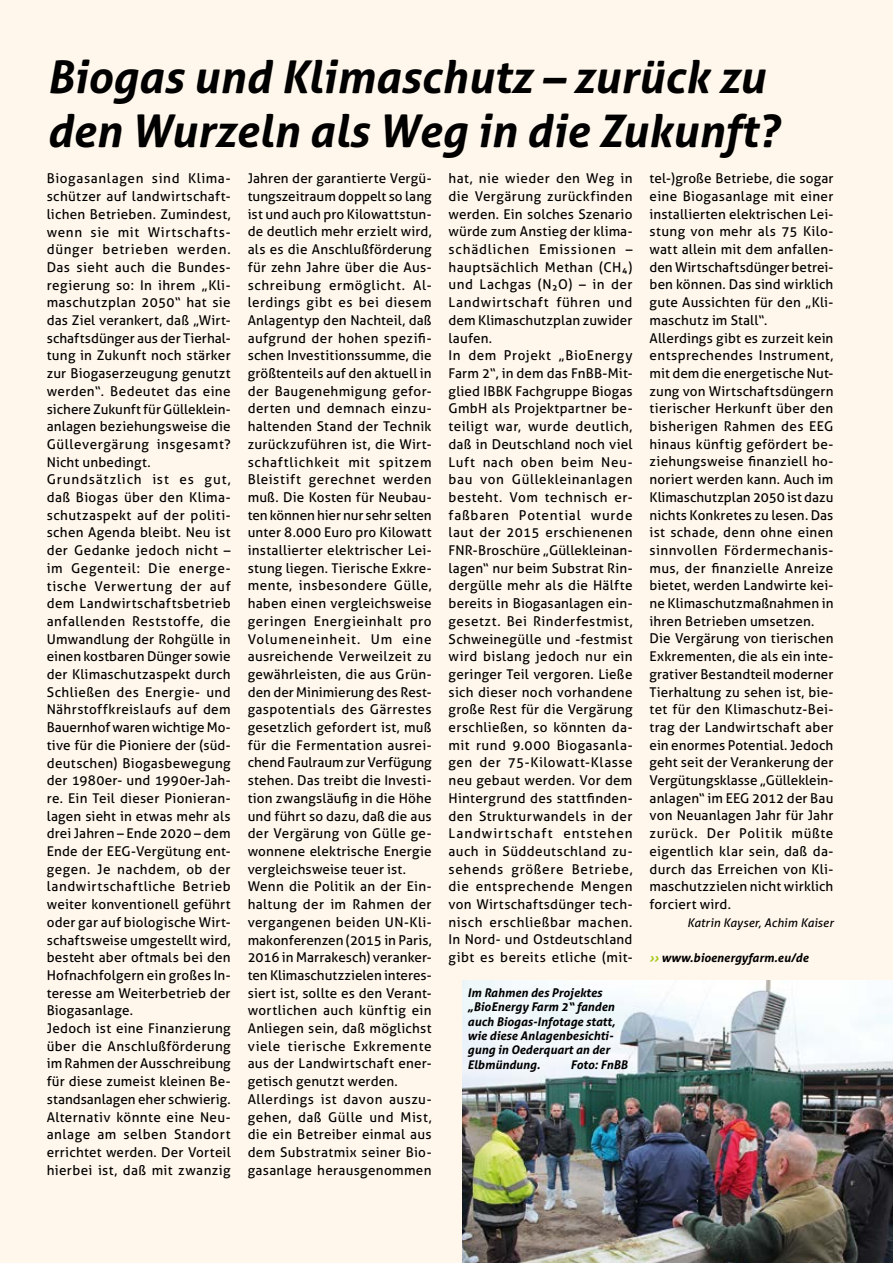
<style>
.page{position:relative;width:893px;height:1263px;background:#fff7ec}
.page>*{position:absolute;margin:0;border:0;box-sizing:border-box;transform-origin:0 0}
.t1{font:italic 700 45px/54px "Aller";color:#000}
.t2{font:13.5px/17.7px "Aller";letter-spacing:.02em;color:#000}
.t3{font:italic 700 12px/14.4px "Aller";color:#000}
.t4{font:italic 12px "Aller";letter-spacing:.01em;color:#000}
.s1{color:#a2c613}
</style>
<div class="page">
<img style="left:463px;top:981px;width:430px;height:282px">
<h1 class="t1" style="left:47px;top:49px;width:734px">Biogas und Klimaschutz – zurück zu den Wurzeln als Weg in die Zukunft?</h1>
<p class="t2" style="left:47px;top:170px;width:185px">Biogasanlagen sind Klima&shy;schützer auf landwirtschaft&shy;lichen Betrieben. Zumindest, wenn sie mit Wirtschafts&shy;dünger betrieben werden.<br>Das sieht auch die Bundes&shy;regierung so: In ihrem „Kli&shy;maschutzplan 2050“ hat sie das Ziel verankert, daß „Wirt&shy;schaftsdünger aus der Tierhal&shy;tung in Zukunft noch stärker zur Biogaserzeugung genutzt werden“. Bedeutet das eine sichere Zukunft für Gülleklein&shy;anlagen beziehungsweise die<br>Güllevergärung insgesamt?<br>Nicht unbedingt.<br>Grundsätzlich ist es gut, daß Biogas über den Klima&shy;schutzaspekt auf der politi&shy;schen Agenda bleibt. Neu ist der Gedanke jedoch nicht – im Gegenteil: Die energe&shy;tische Verwertung der auf dem Landwirtschaftsbetrieb anfallenden Reststoffe, die<br>Umwandlung der Rohgülle in einen kostbaren Dünger sowie der Klimaschutzaspekt durch<br>Schließen des Energie- und<br>Nährstoffkreislaufs auf dem<br>Bauernhof waren wichtige Mo&shy;tive für die Pioniere der (süd&shy;deutschen) Biogasbewegung der 1980er- und 1990er-Jah&shy;re. Ein Teil dieser Pionieran&shy;lagen sieht in etwas mehr als drei Jahren – Ende 2020 – dem<br>Ende der EEG-Vergütung ent&shy;gegen. Je nachdem, ob der landwirtschaftliche Betrieb weiter konventionell geführt oder gar auf biologische Wirt&shy;schaftsweise umgestellt wird, besteht aber oftmals bei den<br>Hofnachfolgern ein großes In&shy;teresse am Weiterbetrieb der<br>Biogasanlage.<br>Jedoch ist eine Finanzierung über die Anschlußförderung im Rahmen der Ausschreibung für diese zumeist kleinen Be&shy;standsanlagen eher schwierig.<br>Alternativ könnte eine Neu&shy;anlage am selben Standort errichtet werden. Der Vorteil hierbei ist, daß mit zwanzig</p>
<p class="t2" style="left:248px;top:170px;width:185px">Jahren der garantierte Vergü&shy;tungszeitraum doppelt so lang ist und auch pro Kilowattstun&shy;de deutlich mehr erzielt wird, als es die Anschlußförderung für zehn Jahre über die Aus&shy;schreibung ermöglicht. Al&shy;lerdings gibt es bei diesem<br>Anlagentyp den Nachteil, daß aufgrund der hohen spezifi&shy;schen Investitionssumme, die größtenteils auf den aktuell in der Baugenehmigung gefor&shy;derten und demnach einzu&shy;haltenden Stand der Technik zurückzuführen ist, die Wirt&shy;schaftlichkeit mit spitzem<br>Bleistift gerechnet werden muß. Die Kosten für Neubau&shy;ten können hier nur sehr selten unter 8.000 Euro pro Kilowatt installierter elektrischer Lei&shy;stung liegen. Tierische Exkre&shy;mente, insbesondere Gülle, haben einen vergleichsweise geringen Energieinhalt pro<br>Volumeneinheit. Um eine ausreichende Verweilzeit zu gewährleisten, die aus Grün&shy;den der Minimierung des Rest&shy;gaspotentials des Gärrestes gesetzlich gefordert ist, muß für die Fermentation ausrei&shy;chend Faulraum zur Verfügung stehen. Das treibt die Investi&shy;tion zwangsläufig in die Höhe und führt so dazu, daß die aus der Vergärung von Gülle ge&shy;wonnene elektrische Energie vergleichsweise teuer ist.<br>Wenn die Politik an der Ein&shy;haltung der im Rahmen der vergangenen beiden UN-Kli&shy;makonferenzen (2015 in Paris,<br>2016 in Marrakesch) veranker&shy;ten Klimaschutzzielen interes&shy;siert ist, sollte es den Verant&shy;wortlichen auch künftig ein<br>Anliegen sein, daß möglichst viele tierische Exkremente aus der Landwirtschaft ener&shy;getisch genutzt werden.<br>Allerdings ist davon auszu&shy;gehen, daß Gülle und Mist, die ein Betreiber einmal aus dem Substratmix seiner Bio&shy;gasanlage herausgenommen</p>
<p class="t2" style="left:449px;top:170px;width:185px">hat, nie wieder den Weg in die Vergärung zurückfinden werden. Ein solches Szenario würde zum Anstieg der klima&shy;schädlichen Emissionen – hauptsächlich Methan (CH4) und Lachgas (N2O) – in der<br>Landwirtschaft führen und dem Klimaschutzplan zuwider laufen.<br>In dem Projekt „BioEnergy<br>Farm 2“, in dem das FnBB-Mit&shy;glied IBBK Fachgruppe Biogas<br>GmbH als Projektpartner be&shy;teiligt war, wurde deutlich, daß in Deutschland noch viel<br>Luft nach oben beim Neu&shy;bau von Güllekleinanlagen besteht. Vom technisch er&shy;faßbaren Potential wurde laut der 2015 erschienenen<br>FNR-Broschüre „Güllekleinan&shy;lagen“ nur beim Substrat Rin&shy;dergülle mehr als die Hälfte bereits in Biogasanlagen ein&shy;gesetzt. Bei Rinderfestmist,<br>Schweinegülle und -festmist wird bislang jedoch nur ein geringer Teil vergoren. Ließe sich dieser noch vorhandene große Rest für die Vergärung erschließen, so könnten da&shy;mit rund 9.000 Biogasanla&shy;gen der 75-Kilowatt-Klasse neu gebaut werden. Vor dem<br>Hintergrund des stattfinden&shy;den Strukturwandels in der<br>Landwirtschaft entstehen auch in Süddeutschland zu&shy;sehends größere Betriebe, die entsprechende Mengen von Wirtschaftsdünger tech&shy;nisch erschließbar machen.<br>In Nord- und Ostdeutschland gibt es bereits etliche (mit-</p>
<p class="t2" style="left:649px;top:170px;width:185px">tel-)große Betriebe, die sogar eine Biogasanlage mit einer installierten elektrischen Lei&shy;stung von mehr als 75 Kilo&shy;watt allein mit dem anfallen&shy;den Wirtschaftsdünger betrei&shy;ben können. Das sind wirklich gute Aussichten für den „Kli&shy;maschutz im Stall“.<br>Allerdings gibt es zurzeit kein entsprechendes Instrument, mit dem die energetische Nut&shy;zung von Wirtschaftsdüngern tierischer Herkunft über den bisherigen Rahmen des EEG hinaus künftig gefördert be&shy;ziehungsweise finanziell ho&shy;noriert werden kann. Auch im<br>Klimaschutzplan 2050 ist dazu nichts Konkretes zu lesen. Das ist schade, denn ohne einen sinnvollen Fördermechanis&shy;mus, der finanzielle Anreize bietet, werden Landwirte kei&shy;ne Klimaschutzmaßnahmen in ihren Betrieben umsetzen.<br>Die Vergärung von tierischen<br>Exkrementen, die als ein inte&shy;grativer Bestandteil moderner<br>Tierhaltung zu sehen ist, bie&shy;tet für den Klimaschutz-Bei&shy;trag der Landwirtschaft aber ein enormes Potential. Jedoch geht seit der Verankerung der<br>Vergütungsklasse „Gülleklein&shy;anlagen“ im EEG 2012 der Bau von Neuanlagen Jahr für Jahr zurück. Der Politik müßte eigentlich klar sein, daß da&shy;durch das Erreichen von Kli&shy;maschutzzielen nicht wirklich forciert wird.</p>
<p class="t4" style="left:687px;top:915px;width:148px">Katrin Kayser, Achim Kaiser</p>
<p class="t3" style="left:649px;top:951px;width:160px"><span class="s1">››</span> www.bioenergyfarm.eu/de</p>
<p class="t3" style="left:468px;top:985px;width:149px">Im Rahmen des Projektes „BioEnergy Farm 2“ fanden auch Biogas-Infotage statt, wie diese Anlagenbesichti&shy;gung in Oederquart an der<br>Elbmündung.</p>
<p class="t3" style="left:570px;top:1057px;width:59px">Foto: FnBB</p>
</div>
